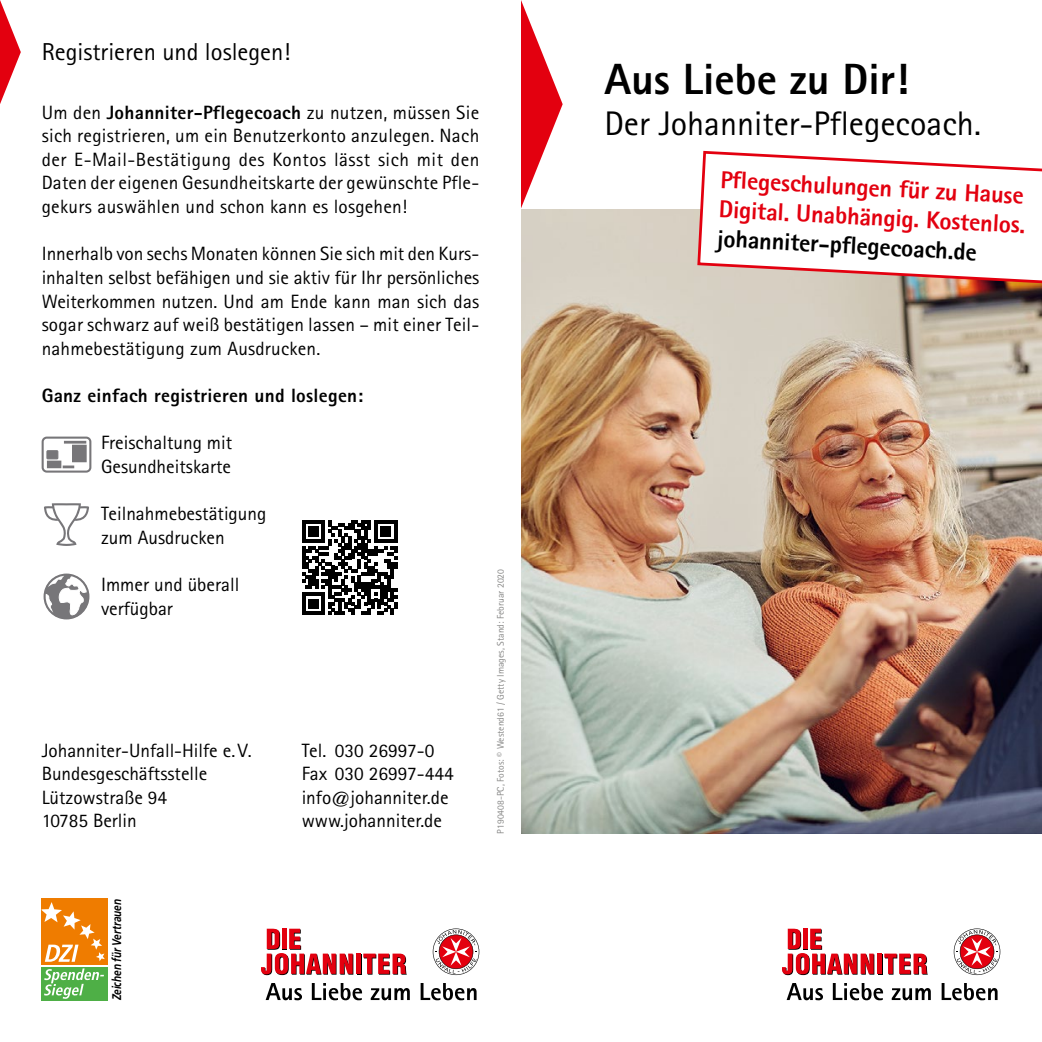
<style>
.page{position:relative;width:1042px;height:1042px;background:#fff}
.page>*{position:absolute;margin:0;border:0;box-sizing:border-box;transform-origin:0 0}
.t1{font:800 43.75px "Rotis Sans Serif";color:#000}
.t2{font:34.12px "Rotis Sans Serif";color:#000}
.t3{font:800 24.5px/29.4px "Rotis Sans Serif";color:#e3000f}
.t4{font:800 24.5px "Rotis Sans Serif";color:#000}
.t5{font:24.5px "Rotis Sans Serif";color:#000}
.t6{font:19.25px/23.6px "Rotis Sans Serif";color:#000}
.t7{font:800 19.25px "Rotis Sans Serif";letter-spacing:.015em;color:#000}
.t8{font:italic 700 12.6px "Frutiger";color:#000;scale:.8 1}
.t9{font:9.62px "Rotis Sans Serif";color:#878786}
.s1{font-weight:800}
</style>
<div class="page">
<svg style="left:521px;top:0;width:42px;height:208px"></svg>
<img style="left:521px;top:209px;width:521px;height:624px">
<div style="left:878px;top:954px;width:5px;height:20px;background:#000"></div>
<div style="left:877px;top:953px;width:5px;height:21px;background:#e3000f"></div>
<svg style="left:884px;top:953px;width:44px;height:21px"></svg>
<svg style="left:782px;top:928px;width:92px;height:47px"></svg>
<svg style="left:786px;top:983px;width:37px;height:17px"></svg>
<svg style="left:833px;top:983px;width:50px;height:17px"></svg>
<svg style="left:892px;top:988px;width:39px;height:12px"></svg>
<svg style="left:941px;top:983px;width:56px;height:17px"></svg>
<svg style="left:954px;top:928px;width:46px;height:47px"></svg>
<div style="left:357px;top:954px;width:5px;height:20px;background:#000"></div>
<div style="left:356px;top:953px;width:5px;height:21px;background:#e3000f"></div>
<svg style="left:363px;top:953px;width:44px;height:21px"></svg>
<svg style="left:261px;top:928px;width:92px;height:47px"></svg>
<svg style="left:266px;top:983px;width:36px;height:17px"></svg>
<svg style="left:312px;top:983px;width:50px;height:17px"></svg>
<svg style="left:371px;top:988px;width:39px;height:12px"></svg>
<svg style="left:421px;top:983px;width:55px;height:17px"></svg>
<svg style="left:433px;top:928px;width:46px;height:47px"></svg>
<svg style="left:0;top:0;width:21px;height:104px"></svg>
<div style="left:42px;top:898px;width:66px;height:67px;background:#ef7c00"></div>
<div style="left:42px;top:967px;width:66px;height:33px;background:#4eaf46"></div>
<svg style="left:44px;top:968px;width:60px;height:31px"></svg>
<svg style="left:42px;top:902px;width:63px;height:60px"></svg>
<div style="left:42px;top:436px;width:49px;height:37px;border:2px solid #777679;border-radius:4px"></div>
<div style="left:47px;top:451px;width:11px;height:8px;background:#777679"></div>
<div style="left:47px;top:450px;width:11px;height:9px;border:1px solid #777679"></div>
<div style="left:73px;top:445px;width:13px;height:17px;background:#777679"></div>
<div style="left:72px;top:445px;width:14px;height:17px;border:1px solid #777679"></div>
<div style="left:47px;top:460px;width:14px;height:8px;background:#777679"></div>
<hr style="left:64px;top:441px;width:22px;height:2px;background:#777679">
<svg style="left:63px;top:465px;width:11px;height:3px"></svg>
<svg style="left:44px;top:503px;width:45px;height:43px"></svg>
<svg style="left:44px;top:576px;width:45px;height:40px"></svg>
<div style="left:44px;top:573px;width:45px;height:46px;border:2px solid #777679;border-radius:50%"></div>
<svg style="left:302px;top:520px;width:95px;height:95px"></svg>
<svg style="left:696px;top:150px;width:346px;height:219px"></svg>
<p class="t5" style="left:42px;top:37px;width:250px">Registrieren und loslegen!</p>
<p class="t6" style="left:42px;top:100px;width:439px;text-align:justify">Um den <span class="s1">Johanniter-Pflegecoach</span> zu nutzen, müssen Sie sich registrieren, um ein Benutzerkonto anzulegen. Nach der E-Mail-Bestätigung des Kontos lässt sich mit den Daten der eigenen Gesundheitskarte der gewünschte Pfle&shy;gekurs auswählen und schon kann es losgehen!</p>
<p class="t6" style="left:42px;top:242px;width:439px;text-align:justify">Innerhalb von sechs Monaten können Sie sich mit den Kurs&shy;inhalten selbst befähigen und sie aktiv für Ihr persönliches Weiterkommen nutzen. Und am Ende kann man sich das sogar schwarz auf weiß bestätigen lassen – mit einer Teil&shy;nahmebestätigung zum Ausdrucken.</p>
<p class="t7" style="left:42px;top:383px;width:323px">Ganz einfach registrieren und loslegen:</p>
<p class="t6" style="left:101px;top:431px;width:133px">Freischaltung mit<br>Gesundheitskarte</p>
<p class="t6" style="left:101px;top:502px;width:167px">Teilnahmebestätigung zum Ausdrucken</p>
<p class="t6" style="left:101px;top:573px;width:140px">Immer und überall verfügbar</p>
<p class="t6" style="left:42px;top:738px;width:211px">Johanniter-Unfall-Hilfe e.V.<br>Bundesgeschäftsstelle<br>Lützowstraße 94<br>10785 Berlin</p>
<p class="t6" style="left:302px;top:738px;width:153px">Tel. 030 26997-0<br>Fax 030 26997-444 info@johanniter.de www.johanniter.de</p>
<p class="t9" style="left:495px;top:833px;width:266px;rotate:-90deg">P190408-PC, Fotos: © Westend61 / Getty Images, Stand: Februar 2020</p>
<p class="t8" style="left:109px;top:1000px;width:128px;rotate:-90deg">Zeichen für Vertrauen</p>
<h1 class="t1" style="left:604px;top:51px;width:306px">Aus Liebe zu Dir!</h1>
<h2 class="t2" style="left:604px;top:103px;width:378px">Der Johanniter-Pflegecoach.</h2>
<p class="t3" style="left:721px;top:164px;width:309px;rotate:3deg">Pfl egeschulungen für zu Hause<br>Digital. Unabhängig. Kostenlos.</p>
<p class="t4" style="left:718px;top:223px;width:261px;rotate:3deg">johanniter-pfl egecoach.de</p>
</div>
